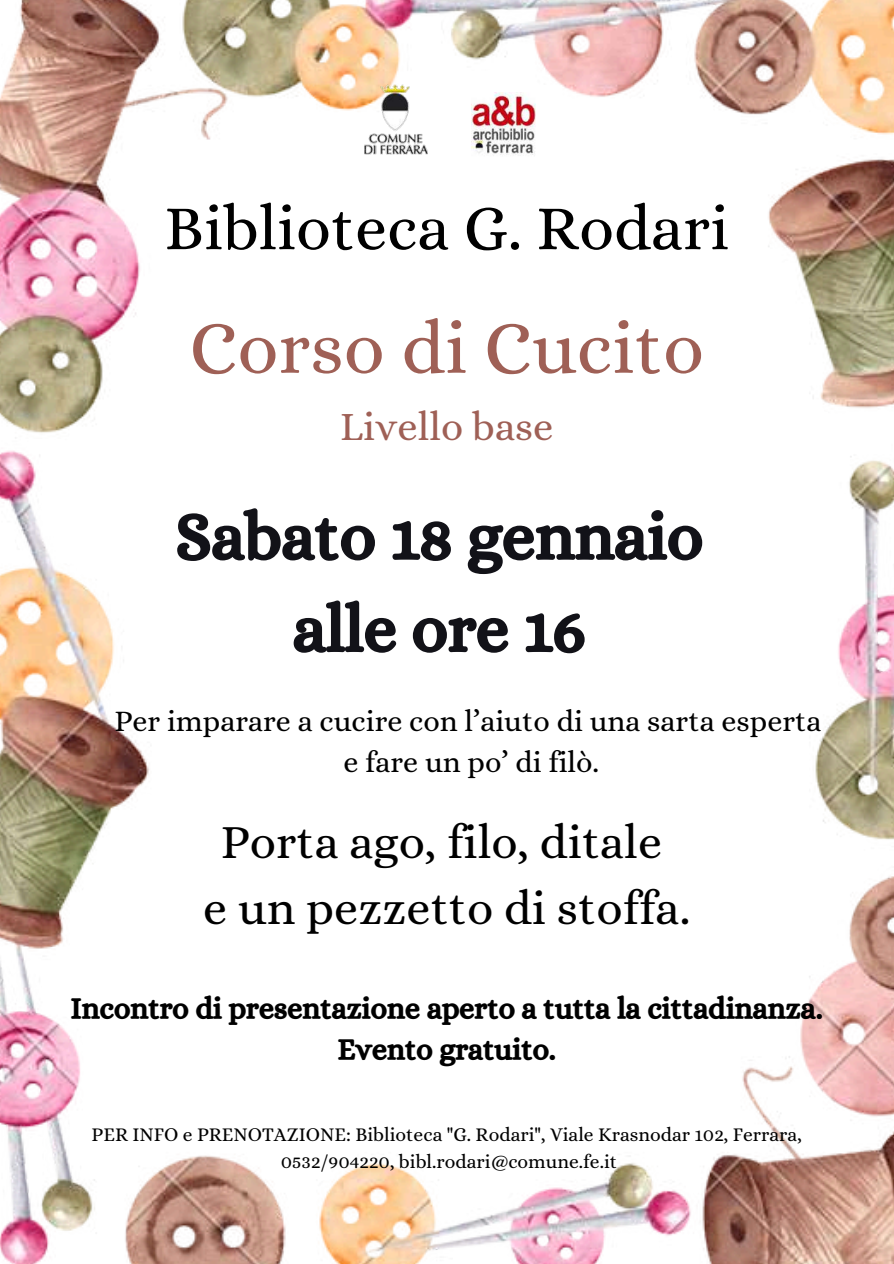
<style>
.page{position:relative;width:894px;height:1264px;background:#fff}
.page>*{position:absolute;margin:0;border:0;box-sizing:border-box;transform-origin:0 0}
.t1{font:75px "Alice";color:#9f6056}
.t2{font:66px/92.2px "CA Generated";color:#121218;text-align:center}
.t3{font:63.75px "Alice";color:#000}
.t4{font:48px/66.3px "Alice";color:#000;text-align:center}
.t5{font:40.5px "Alice";color:#9f6056}
.t6{font:30px/41.7px "CA Generated";color:#000;text-align:center}
.t7{font:30px/41.7px "Alice";color:#000;text-align:center}
.t8{font:19.5px/27px "Alice";color:#000;text-align:center}
</style>
<div class="page">
<img style="left:0;top:0;width:893px;height:1263px">
<img style="left:471px;top:93px;width:64px;height:64px">
<img style="left:364px;top:85px;width:63px;height:72px">
<h3 class="t3" style="left:164px;top:191px;width:566px">Biblioteca G. Rodari</h3>
<h1 class="t1" style="left:189px;top:304px;width:516px">Corso di Cucito</h1>
<h3 class="t5" style="left:340px;top:403px;width:215px">Livello base</h3>
<h2 class="t2" style="left:175px;top:489px;width:529px">Sabato 18 gennaio alle ore 16</h2>
<h3 class="t7" style="left:114px;top:699px;width:708px">Per imparare a cucire con l’aiuto di una sarta esperta e fare un po’ di filò.</h3>
<h3 class="t4" style="left:203px;top:808px;width:488px">Porta ago, filo, ditale<br>e un pezzetto di stoffa.</h3>
<h3 class="t6" style="left:71px;top:986px;width:753px">Incontro di presentazione aperto a tutta la cittadinanza.<br>Evento gratuito.</h3>
<p class="t8" style="left:92px;top:1121px;width:711px">PER INFO e PRENOTAZIONE: Biblioteca "G. Rodari", Viale Krasnodar 102, Ferrara,<br>0532/904220, bibl.rodari@comune.fe.it</p>
</div>
